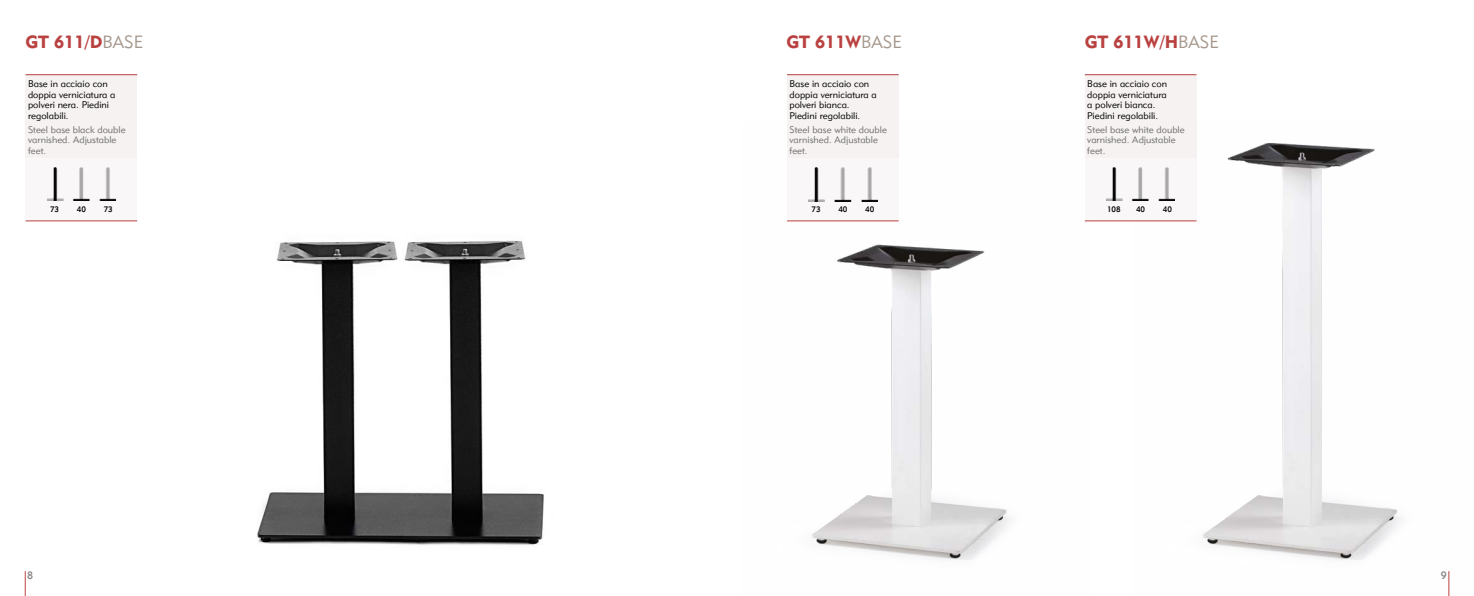
<style>
.page{position:relative;width:1474px;height:596px;background:#fff}
.page>*{position:absolute;margin:0;border:0;box-sizing:border-box;transform-origin:0 0}
.t1{font:17.5px "Geometric 415 BT Black A";color:#b94241}
.t2{font:10.5px "Geometric 415 BT Medium A";color:#878787}
.t3{font:9.62px/10.5px "Geometric 415 BT Lite A";color:#000}
.t4{font:9.62px/10.5px "Geometric 415 BT Lite A";color:#706f6f}
.t5{font:7.88px "Geometric 415 BT Medium A";color:#000}
.s1{font-family:"Geometric 415 BT Lite A";color:#a5978c}
</style>
<div class="page">
<img style="left:257px;top:240px;width:287px;height:305px">
<img style="left:787px;top:121px;width:303px;height:439px">
<img style="left:1133px;top:121px;width:317px;height:474px">
<div style="left:26px;top:75px;width:111px;height:84px;background:#f5f2f1"></div>
<div style="left:26px;top:159px;width:111px;height:62px;background:#f9f7f7"></div>
<hr style="left:26px;top:74px;width:111px;height:1px;background:#b94241">
<hr style="left:26px;top:220px;width:111px;height:1px;background:#b94241">
<img style="left:47px;top:167px;width:69px;height:34px">
<div style="left:787px;top:75px;width:111px;height:84px;background:#f5f2f1"></div>
<div style="left:787px;top:159px;width:111px;height:62px;background:#f9f7f7"></div>
<hr style="left:787px;top:74px;width:111px;height:1px;background:#b94241">
<hr style="left:787px;top:220px;width:111px;height:1px;background:#b94241">
<div style="left:1084px;top:75px;width:112px;height:84px;background:#f5f2f1"></div>
<div style="left:1084px;top:159px;width:112px;height:62px;background:#f9f7f7"></div>
<hr style="left:1084px;top:74px;width:112px;height:1px;background:#b94241">
<hr style="left:1084px;top:220px;width:112px;height:1px;background:#b94241">
<img style="left:808px;top:168px;width:69px;height:33px">
<img style="left:1106px;top:167px;width:68px;height:34px">
<svg style="left:25px;top:571px;width:1px;height:24px"></svg>
<svg style="left:1448px;top:570px;width:1px;height:25px"></svg>
<h1 class="t1" style="left:26px;top:31px;width:119px">GT 611/D<span class="s1">BASE</span></h1>
<h1 class="t1" style="left:786px;top:31px;width:117px">GT 611W<span class="s1">BASE</span></h1>
<h1 class="t1" style="left:1084px;top:31px;width:136px">GT 611W/H<span class="s1">BASE</span></h1>
<p class="t3" style="left:28px;top:78px;width:89px">Base in acciaio con doppia verniciatura a polveri nera. Piedini regolabili.</p>
<p class="t4" style="left:28px;top:124px;width:99px">Steel base black double varnished. Adjustable feet.</p>
<p class="t3" style="left:789px;top:78px;width:89px">Base in acciaio con doppia verniciatura a polveri bianca.<br>Piedini regolabili.</p>
<p class="t4" style="left:789px;top:124px;width:99px">Steel base white double varnished. Adjustable feet.</p>
<p class="t3" style="left:1087px;top:78px;width:81px">Base in acciaio con doppia verniciatura a polveri bianca.<br>Piedini regolabili.</p>
<p class="t4" style="left:1087px;top:124px;width:99px">Steel base white double varnished. Adjustable feet.</p>
<p class="t5" style="left:50px;top:204px;width:11px">73</p>
<p class="t5" style="left:77px;top:204px;width:11px">40</p>
<p class="t5" style="left:104px;top:204px;width:11px">73</p>
<p class="t5" style="left:811px;top:204px;width:11px">73</p>
<p class="t5" style="left:838px;top:204px;width:11px">40</p>
<p class="t5" style="left:865px;top:204px;width:11px">40</p>
<p class="t5" style="left:1107px;top:204px;width:15px">108</p>
<p class="t5" style="left:1136px;top:204px;width:11px">40</p>
<p class="t5" style="left:1162px;top:204px;width:11px">40</p>
<p class="t2" style="left:27px;top:568px;width:8px">8</p>
<p class="t2" style="left:1440px;top:568px;width:8px">9</p>
</div>
